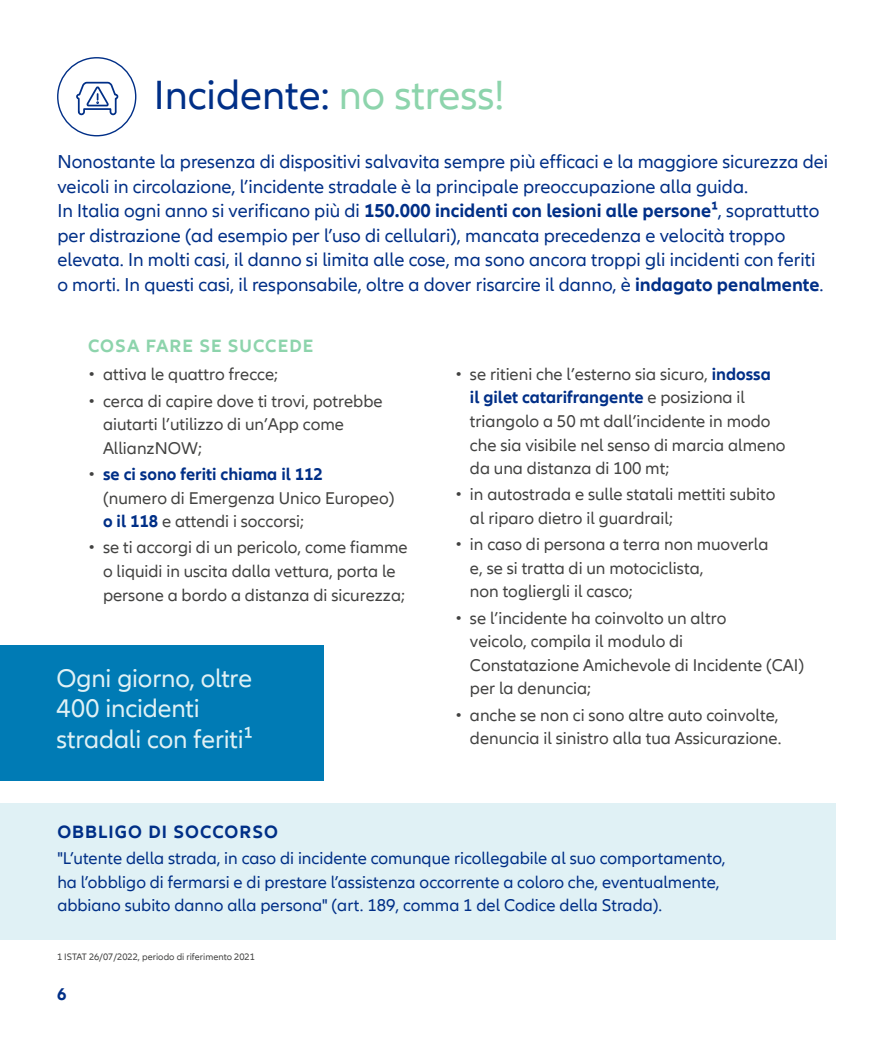
<style>
.page{position:relative;width:893px;height:1042px;background:#fff}
.page>*{position:absolute;margin:0;border:0;box-sizing:border-box;transform-origin:0 0}
.t1{font:42px "Allianz Neo";color:#002f87}
.t2{font:26.25px/30.6px "Allianz Neo";letter-spacing:-.005em;color:#e0f1f5}
.t3{font:19.25px/24.5px "Allianz Neo";color:#002f87}
.t4{font:700 18.38px "Allianz Neo";letter-spacing:.06em;color:#8dd4ac}
.t5{font:700 18.38px "Allianz Neo";letter-spacing:.06em;color:#002f87}
.t6{font:17.5px/23.6px "Allianz Neo";color:#424241}
.t7{font:17.5px/23.6px "Allianz Neo";color:#002f87}
.t8{font:700 17.5px "Allianz Neo";color:#002f87}
.t9{font:9.62px "Allianz Neo";color:#424241}
.s1{color:#8dd4ac}
.s2{font-weight:700}
.s3{font-weight:700;color:#002f87}
</style>
<div class="page">
<div style="left:0;top:803px;width:836px;height:136px;background:#e0f1f5"></div>
<div style="left:57px;top:57px;width:79px;height:79px;border:1px solid #002f87;border-radius:50%"></div>
<svg style="left:76px;top:81px;width:43px;height:35px"></svg>
<div style="left:0;top:645px;width:323px;height:135px;background:#007bb5"></div>
<h1 class="t1" style="left:154px;top:71px;width:352px">Incidente: <span class="s1">no stress!</span></h1>
<p class="t3" style="left:57px;top:150px;width:772px">Nonostante la presenza di dispositivi salvavita sempre più efficaci e la maggiore sicurezza dei veicoli in circolazione, l’incidente stradale è la principale preoccupazione alla guida.<br>In Italia ogni anno si verificano più di <span class="s2">150.000 incidenti con lesioni alle persone¹</span>, soprattutto per distrazione (ad esempio per l’uso di cellulari), mancata precedenza e velocità troppo elevata. In molti casi, il danno si limita alle cose, ma sono ancora troppi gli incidenti con feriti o morti. In questi casi, il responsabile, oltre a dover risarcire il danno, è <span class="s2">indagato penalmente</span>.</p>
<p class="t4" style="left:88px;top:335px;width:227px">COSA FARE SE SUCCEDE</p>
<p class="t6" style="left:88px;top:363px;width:191px">• attiva le quattro frecce;</p>
<p class="t6" style="left:103px;top:389px;width:281px;text-indent:-15px">• cerca di capire dove ti trovi, potrebbe aiutarti l’utilizzo di un’App come<br>AllianzNOW;</p>
<p class="t6" style="left:103px;top:463px;width:293px;text-indent:-15px">• <span class="s3">se ci sono feriti chiama il 112<br></span>(numero di Emergenza Unico Europeo) <span class="s3">o il 118</span> e attendi i soccorsi;</p>
<p class="t6" style="left:103px;top:536px;width:306px;text-indent:-15px">• se ti accorgi di un pericolo, come fiamme o liquidi in uscita dalla vettura, porta le persone a bordo a distanza di sicurezza;</p>
<h2 class="t2" style="left:57px;top:664px;width:198px">Ogni giorno, oltre<br>400 incidenti stradali con feriti¹</h2>
<p class="t6" style="left:470px;top:362px;width:317px;text-indent:-15px">• se ritieni che l’esterno sia sicuro, <span class="s3">indossa<br>il gilet catarifrangente</span> e posiziona il triangolo a 50 mt dall’incidente in modo che sia visibile nel senso di marcia almeno da una distanza di 100 mt;</p>
<p class="t6" style="left:470px;top:483px;width:307px;text-indent:-15px">• in autostrada e sulle statali mettiti subito al riparo dietro il guardrail;</p>
<p class="t6" style="left:470px;top:533px;width:300px;text-indent:-15px">• in caso di persona a terra non muoverla e, se si tratta di un motociclista,<br>non togliergli il casco;</p>
<p class="t6" style="left:470px;top:606px;width:336px;text-indent:-15px">• se l’incidente ha coinvolto un altro<br>veicolo, compila il modulo di<br>Constatazione Amichevole di Incidente (CAI) per la denuncia;</p>
<p class="t6" style="left:455px;top:703px;width:328px;text-align:right">• anche se non ci sono altre auto coinvolte, denuncia il sinistro alla tua Assicurazione.</p>
<p class="t5" style="left:57px;top:821px;width:222px">OBBLIGO DI SOCCORSO</p>
<p class="t7" style="left:57px;top:847px;width:670px">"L’utente della strada, in caso di incidente comunque ricollegabile al suo comportamento, ha l’obbligo di fermarsi e di prestare l’assistenza occorrente a coloro che, eventualmente, abbiano subito danno alla persona" (art. 189, comma 1 del Codice della Strada).</p>
<p class="t9" style="left:57px;top:951px;width:199px">1 ISTAT 26/07/2022, periodo di riferimento 2021</p>
<p class="t8" style="left:57px;top:984px;width:11px">6</p>
</div>
